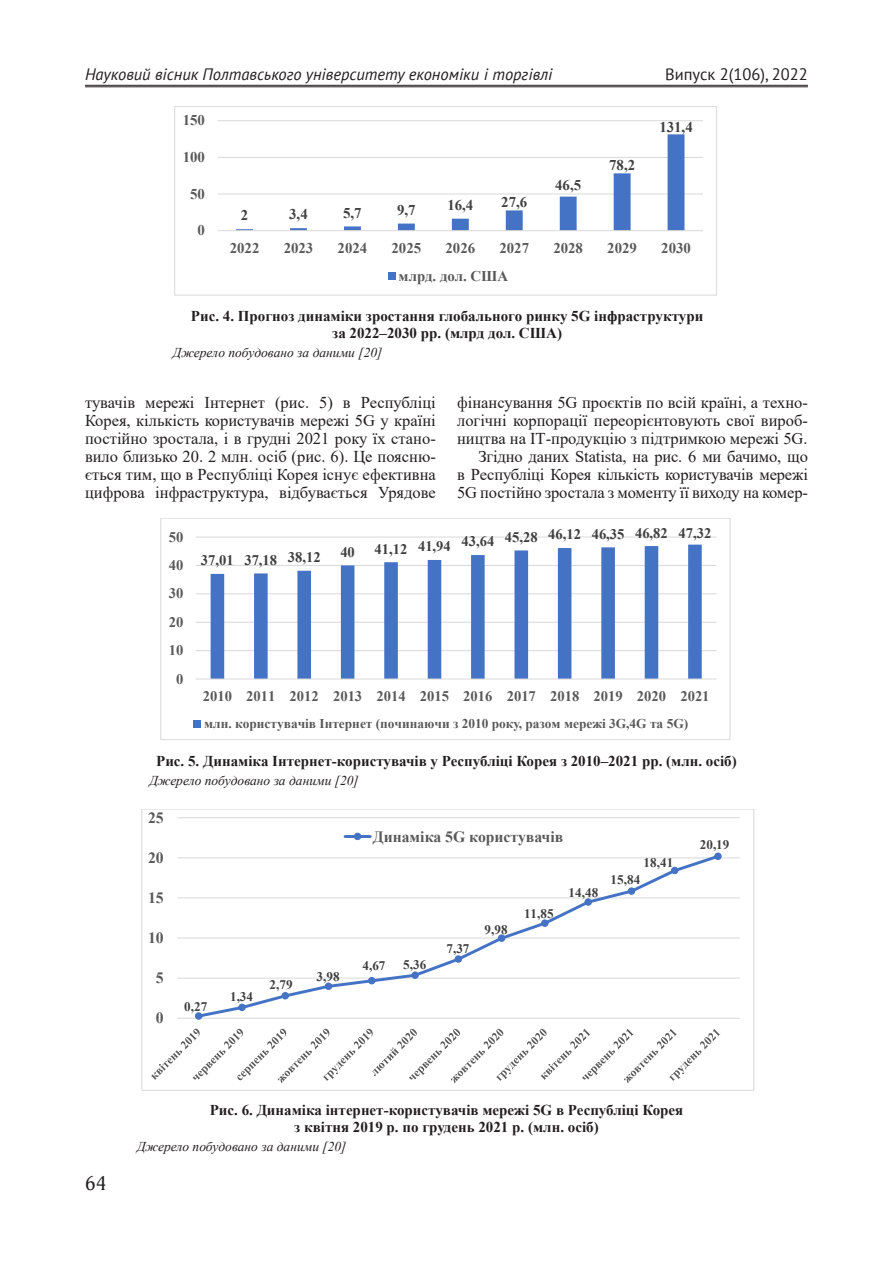
<style>
.page{position:relative;width:893px;height:1263px;background:#fff}
.page>*{position:absolute;margin:0;border:0;box-sizing:border-box;transform-origin:0 0}
.t1{font:19.5px "Adonis C";color:#231f20}
.Текст_основной_G{font:16.5px/18px "Times New Roman";color:#231f20;text-align:justify}
.t2{font:italic 16.5px "PT Sans";color:#231f20}
.t3{font:16.5px "PT Sans";color:#231f20}
.t4{font:700 15.75px "Times New Roman";color:#595959}
.Рисунок{font:700 15px/17.2px "Times New Roman";color:#231f20;text-align:center}
.t5{font:700 14.85px "Times New Roman";color:#595959}
.t6{font:700 14.85px "Times New Roman";color:#404040}
.t7{font:700 14.55px "Times New Roman";color:#595959}
.t8{font:700 14.55px "Times New Roman";color:#404040}
.Джерело{font:italic 13.5px "Times New Roman";color:#231f20}
.t9{font:700 13.35px "Times New Roman";color:#595959}
.t10{font:700 13.05px "Times New Roman";letter-spacing:.005em;color:#404040}
</style>
<div class="page">
<hr style="left:85px;top:85px;width:723px;height:1px;background:#231f20">
<hr style="left:85px;top:86px;width:723px;height:1px;background:#231f20">
<hr style="left:218px;top:194px;width:485px;height:1px;background:#d9d9d9">
<hr style="left:218px;top:157px;width:485px;height:1px;background:#d9d9d9">
<hr style="left:218px;top:120px;width:485px;height:1px;background:#d9d9d9">
<svg style="left:236px;top:134px;width:448px;height:96px"></svg>
<hr style="left:218px;top:230px;width:485px;height:1px;background:#d9d9d9">
<div style="left:388px;top:272px;width:7px;height:8px;background:#4472c4"></div>
<div style="left:174px;top:106px;width:543px;height:190px;border:1px solid #d9d9d9"></div>
<hr style="left:196px;top:650px;width:521px;height:1px;background:#d9d9d9">
<hr style="left:196px;top:622px;width:521px;height:1px;background:#d9d9d9">
<hr style="left:196px;top:593px;width:521px;height:1px;background:#d9d9d9">
<hr style="left:196px;top:565px;width:521px;height:1px;background:#d9d9d9">
<hr style="left:196px;top:537px;width:521px;height:1px;background:#d9d9d9">
<svg style="left:211px;top:545px;width:491px;height:133px"></svg>
<hr style="left:196px;top:678px;width:521px;height:1px;background:#d9d9d9">
<div style="left:194px;top:720px;width:7px;height:7px;background:#4472c4"></div>
<div style="left:160px;top:518px;width:570px;height:222px;border:1px solid #d9d9d9"></div>
<hr style="left:177px;top:978px;width:563px;height:1px;background:#d9d9d9">
<hr style="left:177px;top:937px;width:563px;height:1px;background:#d9d9d9">
<hr style="left:177px;top:897px;width:563px;height:1px;background:#d9d9d9">
<hr style="left:177px;top:857px;width:563px;height:1px;background:#d9d9d9">
<hr style="left:177px;top:817px;width:563px;height:1px;background:#d9d9d9">
<hr style="left:177px;top:1018px;width:563px;height:1px;background:#d9d9d9">
<svg style="left:195px;top:856px;width:527px;height:163px"></svg>
<div style="left:195px;top:1013px;width:7px;height:6px;background:#4472c4;border-radius:50%"></div>
<div style="left:195px;top:1012px;width:7px;height:8px;border:1px solid #4472c4;border-radius:50%"></div>
<svg style="left:239px;top:1004px;width:6px;height:5px"></svg>
<div style="left:238px;top:1004px;width:8px;height:7px;border:1px solid #4472c4;border-radius:50%"></div>
<div style="left:282px;top:992px;width:6px;height:7px;background:#4472c4;border-radius:50%"></div>
<div style="left:282px;top:992px;width:7px;height:7px;border:1px solid #4472c4;border-radius:50%"></div>
<div style="left:325px;top:983px;width:7px;height:6px;background:#4472c4;border-radius:50%"></div>
<div style="left:325px;top:982px;width:7px;height:8px;border:1px solid #4472c4;border-radius:50%"></div>
<div style="left:369px;top:977px;width:6px;height:7px;background:#4472c4;border-radius:50%"></div>
<div style="left:368px;top:977px;width:7px;height:7px;border:1px solid #4472c4;border-radius:50%"></div>
<svg style="left:413px;top:973px;width:4px;height:4px"></svg>
<div style="left:411px;top:971px;width:8px;height:8px;border:1px solid #4472c4;border-radius:50%"></div>
<div style="left:455px;top:956px;width:7px;height:6px;background:#4472c4;border-radius:50%"></div>
<div style="left:455px;top:955px;width:7px;height:8px;border:1px solid #4472c4;border-radius:50%"></div>
<div style="left:498px;top:935px;width:7px;height:6px;background:#4472c4;border-radius:50%"></div>
<div style="left:498px;top:934px;width:7px;height:8px;border:1px solid #4472c4;border-radius:50%"></div>
<svg style="left:543px;top:921px;width:4px;height:4px"></svg>
<div style="left:541px;top:919px;width:8px;height:8px;border:1px solid #4472c4;border-radius:50%"></div>
<svg style="left:586px;top:900px;width:4px;height:4px"></svg>
<div style="left:584px;top:898px;width:8px;height:8px;border:1px solid #4472c4;border-radius:50%"></div>
<div style="left:628px;top:888px;width:7px;height:6px;background:#4472c4;border-radius:50%"></div>
<div style="left:628px;top:887px;width:7px;height:8px;border:1px solid #4472c4;border-radius:50%"></div>
<div style="left:671px;top:867px;width:7px;height:7px;background:#4472c4;border-radius:50%"></div>
<div style="left:671px;top:867px;width:7px;height:7px;border:1px solid #4472c4;border-radius:50%"></div>
<svg style="left:716px;top:854px;width:4px;height:4px"></svg>
<div style="left:714px;top:852px;width:8px;height:8px;border:1px solid #4472c4;border-radius:50%"></div>
<svg style="left:151px;top:1029px;width:569px;height:54px"></svg>
<hr style="left:345px;top:835px;width:25px;height:3px;background:#4472c4">
<div style="left:354px;top:833px;width:7px;height:7px;border:1px solid #4472c4;border-radius:50%"></div>
<div style="left:141px;top:809px;width:613px;height:282px;border:1px solid #d9d9d9"></div>
<p class="t2" style="left:85px;top:64px;width:469px">Науковий вісник Полтавського університету економіки і торгівлі</p>
<p class="t3" style="left:665px;top:64px;width:144px">Випуск 2(106), 2022</p>
<p class="t5" style="left:183px;top:110px;width:24px">150</p>
<p class="t5" style="left:183px;top:146px;width:24px">100</p>
<p class="t5" style="left:190px;top:183px;width:16px">50</p>
<p class="t5" style="left:198px;top:220px;width:9px">0</p>
<p class="t6" style="left:241px;top:205px;width:9px">2</p>
<p class="t6" style="left:289px;top:204px;width:20px">3,4</p>
<p class="t6" style="left:343px;top:202px;width:20px">5,7</p>
<p class="t6" style="left:397px;top:199px;width:20px">9,7</p>
<p class="t6" style="left:447px;top:194px;width:27px">16,4</p>
<p class="t6" style="left:501px;top:191px;width:27px">27,6</p>
<p class="t6" style="left:555px;top:175px;width:27px">46,5</p>
<p class="t6" style="left:609px;top:154px;width:27px">78,2</p>
<p class="t6" style="left:659px;top:116px;width:35px">131,4</p>
<p class="t5" style="left:230px;top:237px;width:31px">2022</p>
<p class="t5" style="left:284px;top:237px;width:31px">2023</p>
<p class="t5" style="left:338px;top:237px;width:31px">2024</p>
<p class="t5" style="left:392px;top:237px;width:31px">2025</p>
<p class="t5" style="left:445px;top:237px;width:31px">2026</p>
<p class="t5" style="left:499px;top:237px;width:31px">2027</p>
<p class="t5" style="left:553px;top:237px;width:31px">2028</p>
<p class="t5" style="left:607px;top:237px;width:31px">2029</p>
<p class="t5" style="left:661px;top:237px;width:31px">2030</p>
<p class="t5" style="left:399px;top:265px;width:111px">млрд. дол. США</p>
<p class="Рисунок" style="left:191px;top:306px;width:514px">Рис. 4. Прогноз динаміки зростання глобального ринку 5G інфраструктури за 2022–2030 рр. (млрд дол. США)</p>
<p class="Джерело" style="left:173px;top:343px;width:211px">Джерело побудовано за даними [20]</p>
<p class="Текст_основной_G" style="left:85px;top:393px;width:352px">тувачів мережі Інтернет (рис. 5) в Республіці Корея, кількість користувачів мережі 5G у країні постійно зростала, і в грудні 2021 року їх стано&shy;вило близько 20. 2 млн. осіб (рис. 6). Це поясню&shy;ється тим, що в Республіці Корея існує ефективна цифрова інфраструктура, відбувається Урядове</p>
<p class="Текст_основной_G" style="left:457px;top:393px;width:352px">фінансування 5G проєктів по всій країні, а техно&shy;логічні корпорації переорієнтовують свої вироб&shy;ництва на ІТ-продукцію з підтримкою мережі 5G.</p>
<p class="Текст_основной_G" style="left:457px;top:447px;width:352px;text-indent:21px">Згідно даних Statista, на рис. 6 ми бачимо, що в Республіці Корея кількість користувачів мережі 5G постійно зростала з моменту її виходу на комер-</p>
<p class="t7" style="left:169px;top:526px;width:16px">50</p>
<p class="t7" style="left:169px;top:554px;width:16px">40</p>
<p class="t7" style="left:169px;top:583px;width:16px">30</p>
<p class="t7" style="left:169px;top:611px;width:16px">20</p>
<p class="t7" style="left:169px;top:640px;width:16px">10</p>
<p class="t7" style="left:176px;top:668px;width:9px">0</p>
<p class="t8" style="left:201px;top:549px;width:121px">37,01 37,18 38,12</p>
<p class="t8" style="left:340px;top:541px;width:16px">40</p>
<p class="t8" style="left:375px;top:525px;width:338px">41,12 41,94 43,64 45,28 46,12 46,35 46,82 47,32</p>
<p class="t7" style="left:203px;top:685px;width:508px">2010 2011 2012 2013 2014 2015 2016 2017 2018 2019 2020 2021</p>
<p class="t9" style="left:204px;top:714px;width:486px">млн. користувачів Інтернет (починаючи з 2010 року, разом мережі 3G,4G та 5G)</p>
<p class="Рисунок" style="left:156px;top:752px;width:582px">Рис. 5. Динаміка Інтернет-користувачів у Республіці Корея з 2010–2021 рр. (млн. осіб)</p>
<p class="Джерело" style="left:149px;top:772px;width:211px">Джерело побудовано за даними [20]</p>
<p class="t4" style="left:148px;top:806px;width:17px">25</p>
<p class="t4" style="left:148px;top:846px;width:17px">20</p>
<p class="t4" style="left:148px;top:886px;width:17px">15</p>
<p class="t4" style="left:148px;top:926px;width:17px">10</p>
<p class="t4" style="left:156px;top:966px;width:9px">5</p>
<p class="t4" style="left:156px;top:1006px;width:9px">0</p>
<p class="t10" style="left:184px;top:997px;width:25px">0,27</p>
<p class="t10" style="left:230px;top:987px;width:25px">1,34</p>
<p class="t10" style="left:270px;top:975px;width:25px">2,79</p>
<p class="t10" style="left:317px;top:967px;width:25px">3,98</p>
<p class="t4" style="left:373px;top:825px;width:192px">Динаміка 5G користувачів</p>
<p class="t10" style="left:362px;top:956px;width:25px">4,67</p>
<p class="t10" style="left:403px;top:955px;width:25px">5,36</p>
<p class="t10" style="left:446px;top:939px;width:25px">7,37</p>
<p class="t10" style="left:485px;top:920px;width:25px">9,98</p>
<p class="t10" style="left:524px;top:904px;width:31px">11,85</p>
<p class="t10" style="left:569px;top:883px;width:31px">14,48</p>
<p class="t10" style="left:644px;top:853px;width:31px">18,41</p>
<p class="t10" style="left:611px;top:870px;width:31px">15,84</p>
<p class="t10" style="left:700px;top:835px;width:31px">20,19</p>
<p class="t1" style="left:85px;top:1172px;width:23px">64</p>
<p class="Рисунок" style="left:210px;top:1101px;width:475px">Рис. 6. Динаміка інтернет-користувачів мережі 5G в Республіці Корея з квітня 2019 р. по грудень 2021 р. (млн. осіб)</p>
<p class="Джерело" style="left:137px;top:1137px;width:211px">Джерело побудовано за даними [20]</p>
</div>
